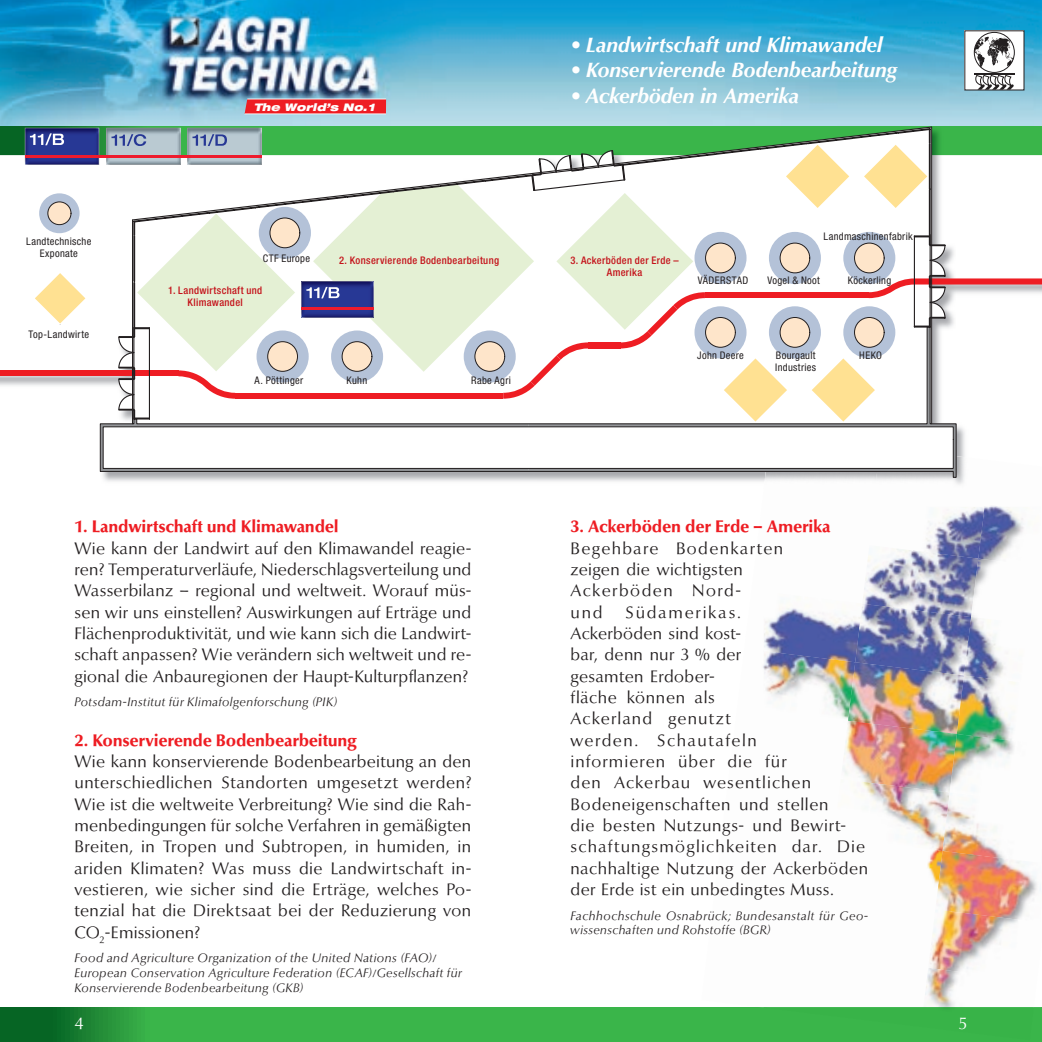
<style>
.page{position:relative;width:1042px;height:1042px;background:#fff}
.page>*{position:absolute;margin:0;border:0;box-sizing:border-box;transform-origin:0 0}
.t1{font:italic 700 21px "Optima";letter-spacing:-.005em;color:#fff}
.t2{font:16.62px/21.3px "Optima BQ";letter-spacing:.04em;color:#231f20;text-align:justify}
.t3{font:700 16.62px "Optima BQ";letter-spacing:.01em;color:#ee1d23}
.t4{font:16.62px/21.3px "Optima BQ";letter-spacing:.08em;color:#231f20}
.t5{font:16.62px "Optima BQ";color:#fff}
.t6{font:italic 12.25px/14.7px "Optima BQ";letter-spacing:.035em;color:#231f20}
.t7{font:condensed 10.5px/12.2px "Helvetica Neue";letter-spacing:.03em;color:#231f20}
.t8{font:500 condensed 10.5px/12.6px "Helvetica Neue";letter-spacing:.03em;color:#c4121a;text-align:center}
.t9{font:italic 900 expanded 10.5px "Helvetica Neue";letter-spacing:.02em;color:#fff}
</style>
<div class="page">
<svg style="left:0;top:1007px;width:1042px;height:35px;background:#33ab45"></svg>
<img style="left:1034px;top:1007px;width:7px;height:6px">
<div style="left:759px;top:1007px;width:216px;height:27px;background:#3ab54a"></div>
<div style="left:975px;top:1013px;width:58px;height:27px;background:#38b348"></div>
<img style="left:926px;top:507px;width:52px;height:38px">
<img style="left:978px;top:507px;width:46px;height:51px">
<img style="left:863px;top:545px;width:115px;height:59px">
<img style="left:971px;top:558px;width:29px;height:59px">
<img style="left:764px;top:608px;width:91px;height:41px">
<img style="left:855px;top:604px;width:116px;height:58px">
<img style="left:964px;top:617px;width:41px;height:58px">
<img style="left:764px;top:649px;width:91px;height:58px">
<img style="left:848px;top:662px;width:116px;height:58px">
<img style="left:957px;top:675px;width:58px;height:59px">
<img style="left:832px;top:707px;width:16px;height:12px">
<img style="left:842px;top:720px;width:115px;height:59px">
<img style="left:949px;top:734px;width:65px;height:57px">
<img style="left:861px;top:779px;width:89px;height:58px">
<img style="left:942px;top:792px;width:57px;height:59px">
<img style="left:921px;top:837px;width:21px;height:46px">
<img style="left:935px;top:851px;width:106px;height:58px">
<img style="left:930px;top:909px;width:95px;height:59px">
<img style="left:925px;top:968px;width:43px;height:39px">
<img style="left:764px;top:1007px;width:159px;height:6px">
<img style="left:923px;top:1007px;width:111px;height:6px">
<img style="left:0;top:125px;width:1042px;height:357px">
<img style="left:764px;top:477px;width:109px;height:5px">
<img style="left:873px;top:471px;width:110px;height:14px">
<img style="left:983px;top:471px;width:59px;height:11px">
<div style="left:0;top:370px;width:178px;height:6px;background:#ee1d23"></div>
<svg style="left:100px;top:471px;width:856px;height:6px;background:#9b9c9f"></svg>
<img style="left:25px;top:128px;width:74px;height:37px">
<hr style="left:25px;top:155px;width:237px;height:2px;background:#ee1b2d">
<svg style="left:30px;top:133px;width:34px;height:12px"></svg>
<svg style="left:26px;top:183px;width:61px;height:57px"></svg>
<div style="left:39px;top:193px;width:41px;height:40px;background:#b4c2d8;border-radius:50%"></div>
<div style="left:48px;top:202px;width:23px;height:23px;background:#fee5ca;border-radius:50%"></div>
<div style="left:48px;top:202px;width:23px;height:23px;border:1px solid #231f20;border-radius:50%"></div>
<svg style="left:34px;top:272px;width:53px;height:53px"></svg>
<img style="left:0;top:0;width:1042px;height:125px">
<div style="left:965px;top:31px;width:59px;height:59px;background:#fff"></div>
<hr style="left:974px;top:73px;width:40px;height:2px;background:#231f20">
<svg style="left:974px;top:75px;width:39px;height:15px"></svg>
<svg style="left:974px;top:37px;width:41px;height:31px"></svg>
<div style="left:974px;top:32px;width:40px;height:41px;border:1px solid #231f20;border-radius:50%"></div>
<svg style="left:100px;top:127px;width:942px;height:344px"></svg>
<svg style="left:244px;top:99px;width:142px;height:15px;background:#ed2d33"></svg>
<p class="t7" style="left:26px;top:235px;width:67px;text-align:center">Landtechnische<br>Exponate</p>
<p class="t7" style="left:29px;top:328px;width:62px">Top-Landwirte</p>
<p class="t9" style="left:254px;top:100px;width:123px">The World’s No.1</p>
<p class="t1" style="left:570px;top:33px;width:315px">• 1. Landwirtschaft und Klimawan-</p>
<p class="t1" style="left:585px;top:33px;width:299px">Landwirtschaft und Klimawandel</p>
<p class="t1" style="left:570px;top:58px;width:328px">• Konservierende Bodenbearbeitung</p>
<p class="t1" style="left:570px;top:83px;width:230px">• Ackerböden in Amerika</p>
<p class="t7" style="left:263px;top:252px;width:49px">CTF Europe</p>
<p class="t8" style="left:168px;top:283px;width:96px">1. Landwirtschaft und<br>Klimawandel</p>
<p class="t8" style="left:339px;top:254px;width:161px">2. Konservierende Bodenbearbeitung</p>
<p class="t8" style="left:570px;top:253px;width:110px">3. Ackerböden der Erde –<br>Amerika</p>
<p class="t7" style="left:255px;top:374px;width:50px">A. Pöttinger</p>
<p class="t7" style="left:346px;top:374px;width:22px">Kuhn</p>
<p class="t7" style="left:471px;top:374px;width:41px">Rabe Agri</p>
<p class="t7" style="left:823px;top:230px;width:91px">Landmaschinen fabrik</p>
<p class="t7" style="left:848px;top:274px;width:45px">Köckerling</p>
<p class="t7" style="left:698px;top:274px;width:52px">VÄDERSTAD</p>
<p class="t7" style="left:767px;top:274px;width:54px">Vogel &amp; Noot</p>
<p class="t7" style="left:697px;top:349px;width:48px">John Deere</p>
<p class="t7" style="left:775px;top:349px;width:42px">Bourgault<br>Industries</p>
<p class="t7" style="left:859px;top:349px;width:24px">HEKO</p>
<p class="t3" style="left:74px;top:517px;width:265px">1. Landwirtschaft und Klimawandel</p>
<p class="t2" style="left:74px;top:538px;width:398px">Wie kann der Landwirt auf den Klimawandel reagie&shy;ren? Temperaturverläufe, Niederschlagsverteilung und Wasserbilanz – regional und weltweit. Worauf müs&shy;sen wir uns einstellen? Auswirkungen auf Erträge und Flächenproduktivität, und wie kann sich die Landwirt&shy;schaft anpassen? Wie verändern sich weltweit und re&shy;gional die Anbauregionen der Haupt-Kulturpflanzen?</p>
<p class="t6" style="left:74px;top:695px;width:265px">Potsdam-Institut für Klimafolgenforschung (PIK)</p>
<p class="t3" style="left:74px;top:730px;width:284px">2. Konservierende Bodenbearbeitung</p>
<p class="t2" style="left:74px;top:751px;width:398px">Wie kann konservierende Bodenbearbeitung an den unterschiedlichen Standorten umgesetzt werden?<br>Wie ist die weltweite Verbreitung? Wie sind die Rah&shy;menbedingungen für solche Verfahren in gemäßigten Breiten, in Tropen und Subtropen, in humiden, in ariden Klimaten? Was muss die Landwirtschaft in&shy;vestieren, wie sicher sind die Erträge, welches Po&shy;tenzial hat die Direktsaat bei der Reduzierung von CO<sub>2</sub>-Emissionen?</p>
<p class="t6" style="left:74px;top:951px;width:389px">Food and Agriculture Organization of the United Nations (FAO)/<br>European Conservation Agriculture Federation (ECAF)/Gesellschaft für<br>Konservierende Bodenbearbeitung (GKB)</p>
<p class="t5" style="left:74px;top:1014px;width:11px">4</p>
<p class="t3" style="left:570px;top:517px;width:261px">3. Ackerböden der Erde – Amerika</p>
<p class="t4" style="left:570px;top:538px;width:214px">Begehbare Bodenkarten zeigen die wichtigsten<br>Ackerböden Nord-<br>und</p>
<p class="t2" style="left:570px;top:602px;width:299px;text-align:left;text-indent:55px">Südamerikas.<br>Ackerböden sind kost-<br>bar, denn nur 3 % der<br>gesamten Erdober-<br>fläche können als<br>Ackerland genutzt<br>werden. Schautafeln<br>informieren über die für<br>den Ackerbau wesentlichen<br>Boden eigenschaften und stellen<br>die besten Nutzungs- und Bewirt&shy;schaftungsmöglichkeiten dar. Die nachhaltige Nutzung der Ackerböden der Erde ist ein unbedingtes Muss.</p>
<p class="t6" style="left:570px;top:908px;width:299px">Fachhochschule Osnabrück; Bundesanstalt für Geo&shy;wissenschaften und Rohstoffe (BGR)</p>
<p class="t5" style="left:958px;top:1014px;width:11px">5</p>
</div>
